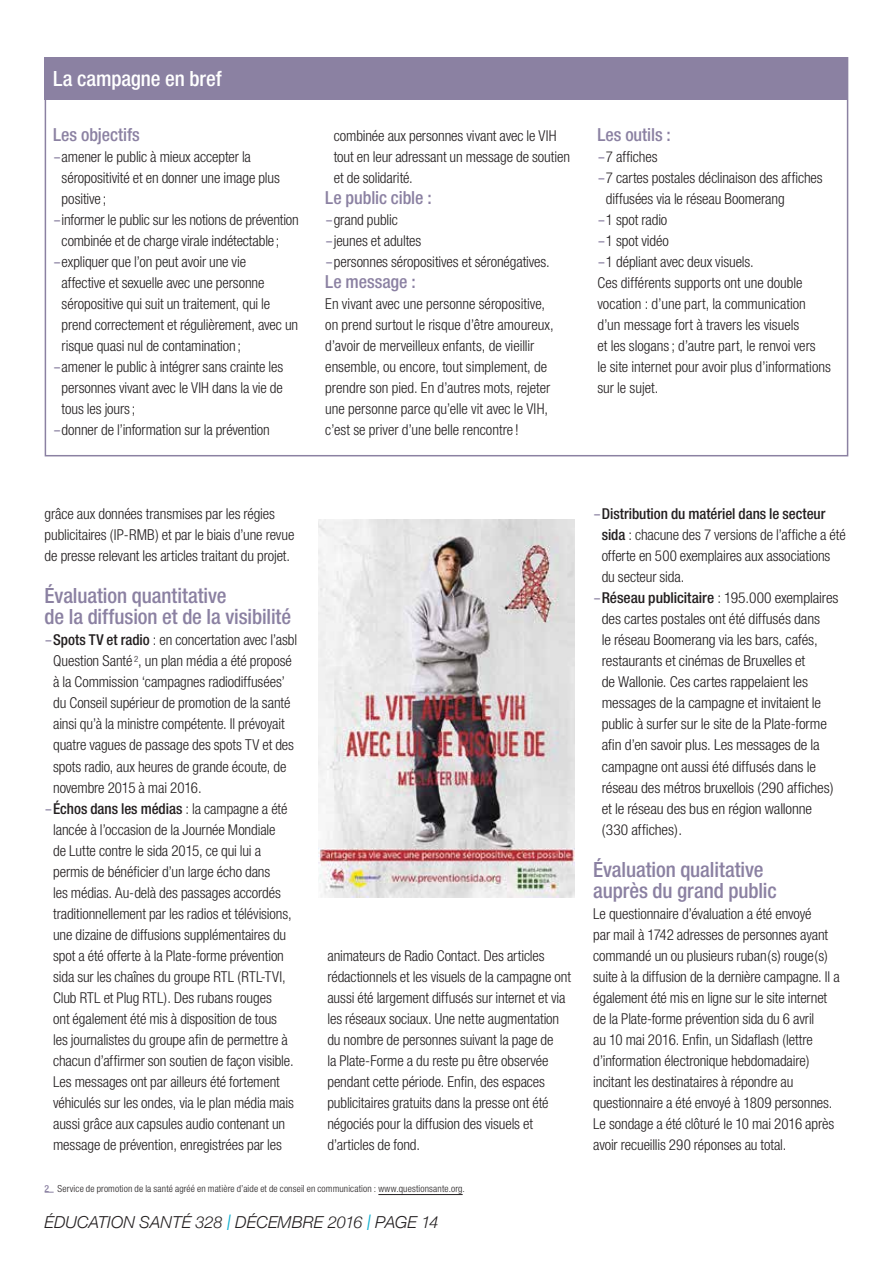
<style>
.page{position:relative;width:893px;height:1263px;background:#fff}
.page>*{position:absolute;margin:0;border:0;box-sizing:border-box;transform-origin:0 0}
.t1{font:500 condensed 21px/21px "Helvetica Neue";letter-spacing:-.005em;color:#8b81a2}
.t2{font:500 condensed 21px "Helvetica Neue";letter-spacing:-.005em;color:#fff}
.t3{font:500 condensed 18px "Helvetica Neue";letter-spacing:-.005em;color:#8b81a2}
.t4{font:italic 300 16.5px "Helvetica Neue";letter-spacing:.005em;color:#231f20}
.t5{font:300 condensed 15px/21px "Helvetica Neue";letter-spacing:-.005em;color:#231f20}
.t6{font:500 condensed 15px "Helvetica Neue";color:#231f20}
.t7{font:300 condensed 9.75px "Helvetica Neue";letter-spacing:.015em;color:#231f20}
.s1{font-family:"The Sans";font-weight:400;font-stretch:normal;font-size:16.5px;color:#8b81a2}
.s2{font-weight:500}
.s3{font-weight:300}
.s4{font-weight:500;color:#8b81a2}
.s5{font-size:21.45px;color:#0caecf}
</style>
<div class="page">
<hr style="left:378px;top:1194px;width:85px;height:1px;background:#231f20">
<div style="left:45px;top:57px;width:803px;height:42px;background:#8b81a2"></div>
<img style="left:319px;top:519px;width:255px;height:378px">
<h1 class="t2" style="left:53px;top:66px;width:170px">La campagne en bref</h1>
<p class="t3" style="left:53px;top:124px;width:88px">Les objectifs</p>
<p class="t5" style="left:53px;top:146px;width:199px"><span class="s1">-</span>amener le public à mieux accepter la</p>
<p class="t5" style="left:62px;top:167px;width:220px">séropositivité et en donner une image plus</p>
<p class="t5" style="left:62px;top:188px;width:46px">positive ;</p>
<p class="t5" style="left:53px;top:209px;width:247px"><span class="s1">-</span>informer le public sur les notions de prévention</p>
<p class="t5" style="left:62px;top:230px;width:219px">combinée et de charge virale indétectable;</p>
<p class="t5" style="left:53px;top:251px;width:194px"><span class="s1">-</span>expliquer que l’on peut avoir une vie</p>
<p class="t5" style="left:62px;top:272px;width:204px">affective et sexuelle avec une personne</p>
<p class="t5" style="left:62px;top:293px;width:210px">séropositive qui suit un traitement, qui le</p>
<p class="t5" style="left:62px;top:314px;width:238px">prend correctement et régulièrement, avec un</p>
<p class="t5" style="left:62px;top:335px;width:181px">risque quasi nul de contamination;</p>
<p class="t5" style="left:53px;top:356px;width:232px"><span class="s1">-</span>amener le public à intégrer sans crainte les</p>
<p class="t5" style="left:62px;top:377px;width:223px">personnes vivant avec le VIH dans la vie de</p>
<p class="t5" style="left:62px;top:398px;width:75px">tous les jours;</p>
<p class="t5" style="left:53px;top:419px;width:218px"><span class="s1">-</span>donner de l’information sur la prévention</p>
<p class="t5" style="left:334px;top:125px;width:238px">combinée aux personnes vivant avec le VIH tout en leur adressant un message de soutien et de solidarité.</p>
<p class="t3" style="left:325px;top:187px;width:108px">Le public cible :</p>
<p class="t5" style="left:325px;top:209px;width:226px"><span class="s1">-</span>grand public<br><span class="s1">-</span>jeunes et adultes<br><span class="s1">-</span>personnes séropositives et séronégatives.</p>
<p class="t3" style="left:325px;top:271px;width:92px">Le message :</p>
<p class="t5" style="left:325px;top:293px;width:230px">En vivant avec une personne séropositive, on prend surtout le risque d’être amoureux, d’avoir de merveilleux enfants, de vieillir ensemble, ou encore, tout simplement, de prendre son pied. En d’autres mots, rejeter une personne parce qu’elle vit avec le VIH, c’est se priver d’une belle rencontre !</p>
<p class="t3" style="left:597px;top:124px;width:75px">Les outils :</p>
<p class="t5" style="left:597px;top:146px;width:62px"><span class="s1">-</span>7 affiches</p>
<p class="t5" style="left:597px;top:167px;width:227px"><span class="s1">-</span>7 cartes postales déclinaison des affiches</p>
<p class="t5" style="left:606px;top:188px;width:180px">diffusées via le réseau Boomerang</p>
<p class="t5" style="left:597px;top:209px;width:71px"><span class="s1">-</span>1 spot radio</p>
<p class="t5" style="left:597px;top:230px;width:73px"><span class="s1">-</span>1 spot vidéo</p>
<p class="t5" style="left:597px;top:251px;width:158px"><span class="s1">-</span>1 dépliant avec deux visuels.</p>
<p class="t5" style="left:597px;top:272px;width:207px">Ces différents supports ont une double</p>
<p class="t5" style="left:597px;top:293px;width:210px">vocation : d’une part, la communication</p>
<p class="t5" style="left:597px;top:314px;width:203px">d’un message fort à travers les visuels</p>
<p class="t5" style="left:597px;top:335px;width:220px">et les slogans; d’autre part, le renvoi vers</p>
<p class="t5" style="left:597px;top:356px;width:235px">le site internet pour avoir plus d’informations</p>
<p class="t5" style="left:597px;top:377px;width:62px">sur le sujet.</p>
<p class="t5" style="left:45px;top:503px;width:251px">grâce aux données transmises par les régies publicitaires (IP-RMB) et par le biais d’une revue de presse relevant les articles traitant du projet.</p>
<h1 class="t1" style="left:45px;top:585px;width:248px">Évaluation quantitative<br>de la diffusion et de la visibilité</h1>
<p class="t5" style="left:45px;top:629px;width:254px"><span class="s1">-</span><span class="s2">Spots TV et radio</span> : en concertation avec l’asbl</p>
<p class="t5" style="left:53px;top:650px;width:240px">Question Santé <sup>2</sup>, un plan média a été proposé</p>
<p class="t5" style="left:53px;top:671px;width:233px">à la Commission ‘campagnes radiodiffusées’</p>
<p class="t5" style="left:53px;top:692px;width:239px">du Conseil supérieur de promotion de la santé</p>
<p class="t5" style="left:53px;top:713px;width:233px">ainsi qu’à la ministre compétente. Il prévoyait</p>
<p class="t5" style="left:53px;top:734px;width:242px">quatre vagues de passage des spots TV et des</p>
<p class="t5" style="left:53px;top:755px;width:235px">spots radio, aux heures de grande écoute, de</p>
<p class="t5" style="left:53px;top:776px;width:150px">novembre 2015 à mai 2016.</p>
<p class="t6" style="left:45px;top:799px;width:244px"><span class="s1">-</span>Échos dans les médias <span class="s3">: la campagne a été</span></p>
<p class="t5" style="left:53px;top:818px;width:224px">lancée à l’occasion de la Journée Mondiale</p>
<p class="t5" style="left:53px;top:839px;width:209px">de Lutte contre le sida 2015, ce qui lui a</p>
<p class="t5" style="left:53px;top:860px;width:219px">permis de bénéficier d’un large écho dans</p>
<p class="t5" style="left:53px;top:881px;width:229px">les médias. Au-delà des passages accordés</p>
<p class="t5" style="left:53px;top:902px;width:240px">traditionnellement par les radios et télévisions,</p>
<p class="t5" style="left:53px;top:923px;width:235px">une dizaine de diffusions supplémentaires du</p>
<p class="t5" style="left:53px;top:944px;width:232px">spot a été offerte à la Plate-forme prévention</p>
<p class="t5" style="left:53px;top:965px;width:234px">sida sur les chaînes du groupe RTL (RTL-TVI,</p>
<p class="t5" style="left:53px;top:986px;width:220px">Club RTL et Plug RTL). Des rubans rouges</p>
<p class="t5" style="left:53px;top:1007px;width:225px">ont également été mis à disposition de tous</p>
<p class="t5" style="left:53px;top:1028px;width:236px">les journalistes du groupe afin de permettre à</p>
<p class="t5" style="left:53px;top:1049px;width:242px">chacun d’affirmer son soutien de façon visible.</p>
<p class="t5" style="left:53px;top:1070px;width:228px">Les messages ont par ailleurs été fortement</p>
<p class="t5" style="left:53px;top:1091px;width:242px">véhiculés sur les ondes, via le plan média mais</p>
<p class="t5" style="left:53px;top:1112px;width:233px">aussi grâce aux capsules audio contenant un</p>
<p class="t5" style="left:53px;top:1133px;width:230px">message de prévention, enregistrées par les</p>
<p class="t5" style="left:327px;top:944px;width:245px">animateurs de Radio Contact. Des articles rédactionnels et les visuels de la campagne ont aussi été largement diffusés sur internet et via les réseaux sociaux. Une nette augmentation du nombre de personnes suivant la page de<br>la Plate-Forme a du reste pu être observée pendant cette période. Enfin, des espaces publicitaires gratuits dans la presse ont été négociés pour la diffusion des visuels et d’articles de fond.</p>
<p class="t7" style="left:45px;top:1182px;width:422px"><span class="s4">2</span> Service de promotion de la santé agréé en matière d’aide et de conseil en communication : www.questionsante.org.</p>
<p class="t4" style="left:45px;top:1209px;width:395px">ÉDUCATION SANTÉ 328 <span class="s5">I</span> DÉCEMBRE 2016 <span class="s5">I</span> PAGE 14</p>
<p class="t6" style="left:593px;top:505px;width:234px"><span class="s1">-</span>Distribution du matériel dans le secteur</p>
<p class="t5" style="left:602px;top:524px;width:246px"><span class="s2">sida</span> : chacune des 7 versions de l’affiche a été</p>
<p class="t5" style="left:602px;top:545px;width:230px">offerte en 500 exemplaires aux associations</p>
<p class="t5" style="left:602px;top:566px;width:84px">du secteur sida.</p>
<p class="t5" style="left:593px;top:587px;width:247px"><span class="s1">-</span><span class="s2">Réseau publicitaire</span> : 195.000 exemplaires</p>
<p class="t5" style="left:602px;top:608px;width:220px">des cartes postales ont été diffusés dans</p>
<p class="t5" style="left:602px;top:629px;width:218px">le réseau Boomerang via les bars, cafés,</p>
<p class="t5" style="left:602px;top:650px;width:205px">restaurants et cinémas de Bruxelles et</p>
<p class="t5" style="left:602px;top:671px;width:208px">de Wallonie. Ces cartes rappelaient les</p>
<p class="t5" style="left:602px;top:692px;width:221px">messages de la campagne et invitaient le</p>
<p class="t5" style="left:602px;top:713px;width:227px">public à surfer sur le site de la Plate-forme</p>
<p class="t5" style="left:602px;top:734px;width:220px">afin d’en savoir plus. Les messages de la</p>
<p class="t5" style="left:602px;top:755px;width:216px">campagne ont aussi été diffusés dans le</p>
<p class="t5" style="left:602px;top:776px;width:233px">réseau des métros bruxellois (290 affiches)</p>
<p class="t5" style="left:602px;top:797px;width:212px">et le réseau des bus en région wallonne</p>
<p class="t5" style="left:602px;top:818px;width:82px">(330 affiches).</p>
<h1 class="t1" style="left:593px;top:858px;width:185px">Évaluation qualitative auprès du grand public</h1>
<p class="t5" style="left:593px;top:902px;width:248px">Le questionnaire d’évaluation a été envoyé<br>par mail à 1742 adresses de personnes ayant commandé un ou plusieurs ruban(s) rouge(s) suite à la diffusion de la dernière campagne. Il a également été mis en ligne sur le site internet de la Plate-forme prévention sida du 6 avril<br>au 10 mai 2016. Enfin, un Sidaflash (lettre d’information électronique hebdomadaire) incitant les destinataires à répondre au questionnaire a été envoyé à 1809 personnes.<br>Le sondage a été clôturé le 10 mai 2016 après avoir recueillis 290 réponses au total.</p>
</div>
